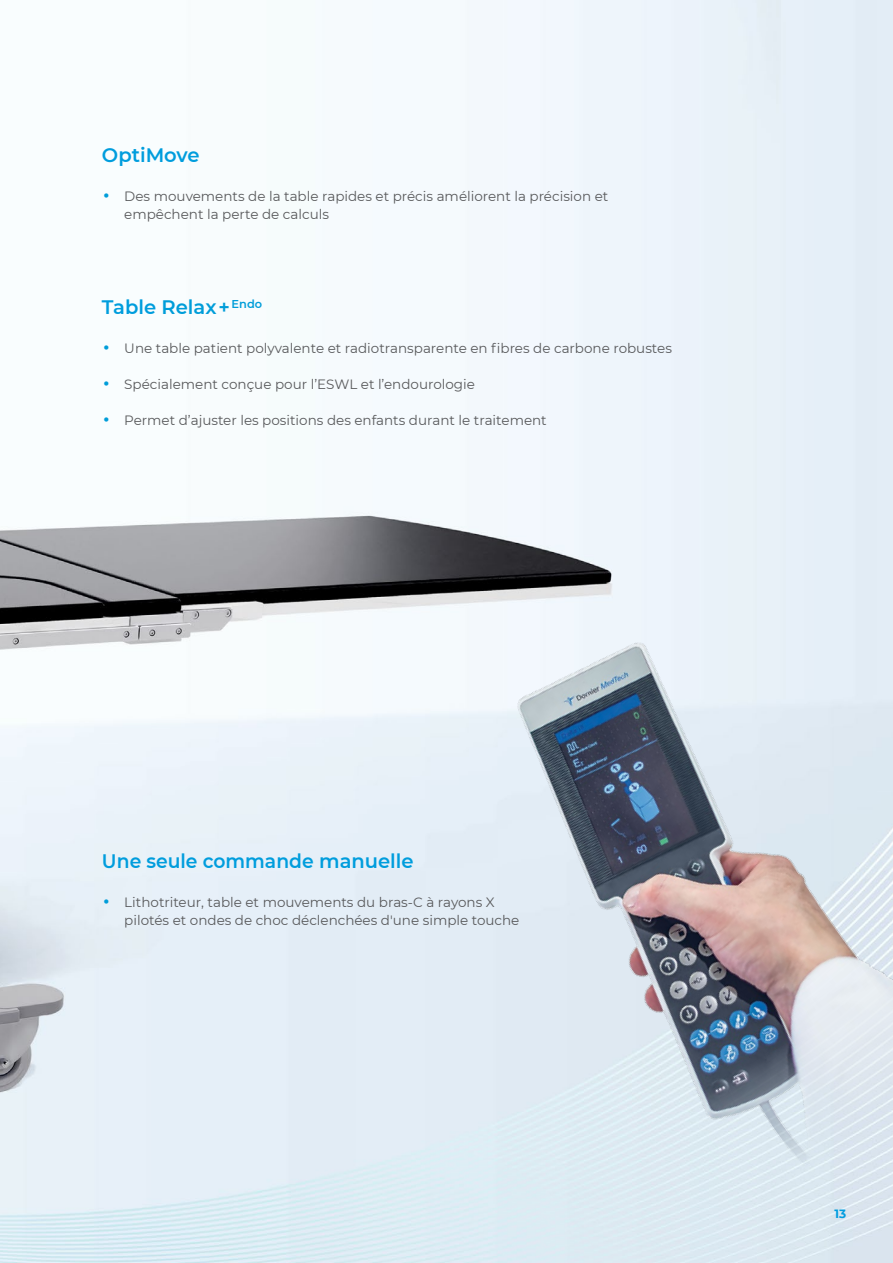
<style>
.page{position:relative;width:893px;height:1263px;background:#fff}
.page>*{position:absolute;margin:0;border:0;box-sizing:border-box;transform-origin:0 0}
.t1{font:600 19.5px "Montserrat";color:#009ddd;scale:.96 1}
.t2{font:600 19.5px "Montserrat";color:#009dd9}
.t3{font:600 19.5px "Montserrat";color:#009ddd}
.t4{font:13.5px/18px "Montserrat";color:#58595b}
.t5{font:700 12px "Montserrat";color:#009cdf}
.s1{font-weight:600;font-size:19.5px;color:#009dd9}
.s2{color:#009ddd}
</style>
<div class="page">
<img style="left:0;top:0;width:893px;height:1263px">
<img style="left:393px;top:570px;width:500px;height:612px">
<h1 class="t3" style="left:102px;top:142px;width:99px">OptiMove</h1>
<p class="t4" style="left:124px;top:187px;width:486px;text-indent:-21px"><span class="s1">•</span> Des mouvements de la table rapides et précis améliorent la précision et empêchent la perte de calculs</p>
<h1 class="t2" style="left:102px;top:294px;width:162px"><span class="s2">Table</span> Relax+<sup>Endo</sup></h1>
<p class="t4" style="left:103px;top:339px;width:570px"><span class="s1">•</span> Une table patient polyvalente et radiotransparente en fibres de carbone robustes</p>
<p class="t4" style="left:103px;top:375px;width:373px"><span class="s1">•</span> Spécialement conçue pour l’ESWL et l’endourologie</p>
<p class="t4" style="left:103px;top:411px;width:445px"><span class="s1">•</span> Permet d’ajuster les positions des enfants durant le traitement</p>
<h1 class="t1" style="left:102px;top:847px;width:326px">Une seule commande manuelle</h1>
<p class="t4" style="left:124px;top:893px;width:397px;text-indent:-21px"><span class="s1">•</span> Lithotriteur, table et mouvements du bras-C à rayons X pilotés et ondes de choc déclenchées d'une simple touche</p>
<p class="t5" style="left:834px;top:1205px;width:13px">13</p>
</div>
